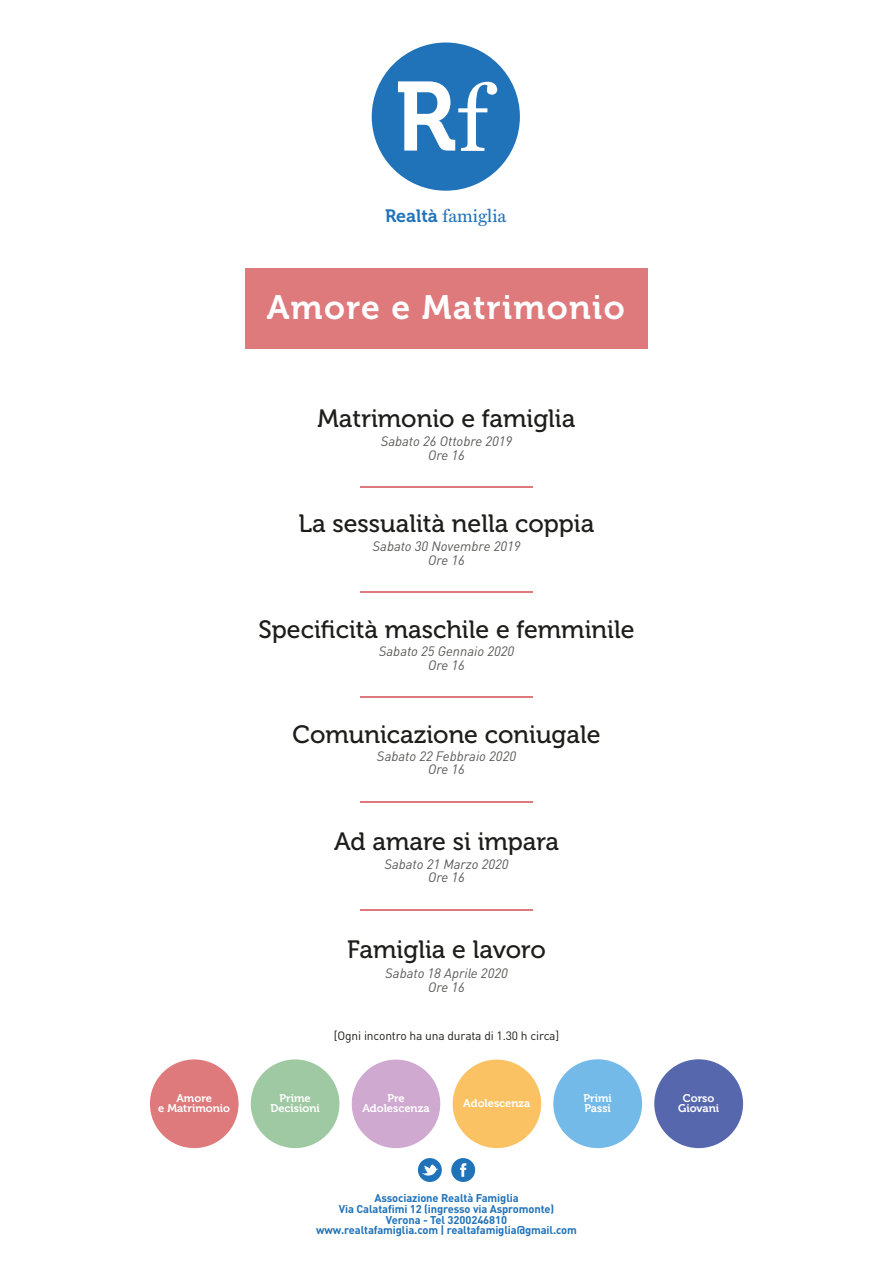
<style>
.page{position:relative;width:893px;height:1263px;background:#fff}
.page>*{position:absolute;margin:0;border:0;box-sizing:border-box;transform-origin:0 0}
.t1{font:97.35px "Museo 700";color:#fff}
.t2{font:33.75px "Museo 700";letter-spacing:.04em;color:#fff}
.t3{font:25.05px "Museo 500";color:#1d1d1b}
.t4{font:17.85px "Miller Text";color:#2072b9}
.t5{font:italic 13.5px/13.5px "DIN Pro";color:#575756;text-align:center}
.t6{font:12px "DIN Pro";letter-spacing:-.01em;color:#1d1d1b}
.t7{font:700 11.1px/10.5px "DIN Pro";letter-spacing:-.01em;color:#2072b9;text-align:center}
.t8{font:11.1px/10.2px "Museo 700";color:#fff;text-align:center}
.s1{font-family:"Miller Text";font-size:92.55px}
.s2{font-family:"Museo 700"}
</style>
<div class="page">
<hr style="left:360px;top:486px;width:173px;height:2px;background:#de797c">
<hr style="left:360px;top:591px;width:173px;height:2px;background:#de797c">
<hr style="left:360px;top:696px;width:173px;height:2px;background:#de797c">
<hr style="left:360px;top:801px;width:173px;height:1px;background:#de797c">
<div style="left:245px;top:268px;width:403px;height:80px;background:#de797c"></div>
<hr style="left:360px;top:909px;width:173px;height:1px;background:#de797c">
<div style="left:372px;top:43px;width:148px;height:148px;background:#2072b9;border-radius:50%"></div>
<div style="left:251px;top:1059px;width:88px;height:89px;background:#9fc9a2;border-radius:50%"></div>
<div style="left:150px;top:1059px;width:89px;height:89px;background:#de797c;border-radius:50%"></div>
<div style="left:453px;top:1059px;width:88px;height:89px;background:#fbc263;border-radius:50%"></div>
<div style="left:352px;top:1059px;width:88px;height:89px;background:#cfa9d0;border-radius:50%"></div>
<div style="left:654px;top:1059px;width:89px;height:89px;background:#5767ae;border-radius:50%"></div>
<div style="left:553px;top:1059px;width:89px;height:89px;background:#73bae8;border-radius:50%"></div>
<svg style="left:418px;top:1158px;width:24px;height:24px"></svg>
<svg style="left:451px;top:1158px;width:24px;height:24px"></svg>
<h1 class="t1" style="left:395px;top:63px;width:94px">R<span class="s1">f</span></h1>
<h3 class="t4" style="left:385px;top:205px;width:123px"><span class="s2">Realtà</span> famiglia</h3>
<h2 class="t2" style="left:267px;top:289px;width:359px">Amore e Matrimonio</h2>
<h3 class="t3" style="left:318px;top:404px;width:259px">Matrimonio e famiglia</h3>
<p class="t5" style="left:381px;top:433px;width:133px">Sabato 26 Ottobre 2019<br>Ore 16</p>
<h3 class="t3" style="left:299px;top:510px;width:297px">La sessualità nella coppia</h3>
<p class="t5" style="left:372px;top:538px;width:149px">Sabato 30 Novembre 2019<br>Ore 16</p>
<h3 class="t3" style="left:258px;top:615px;width:378px">Specificità maschile e femminile</h3>
<p class="t5" style="left:379px;top:643px;width:137px">Sabato 25 Gennaio 2020<br>Ore 16</p>
<h3 class="t3" style="left:293px;top:721px;width:309px">Comunicazione coniugale</h3>
<p class="t5" style="left:377px;top:748px;width:141px">Sabato 22 Febbraio 2020<br>Ore 16</p>
<h3 class="t3" style="left:334px;top:828px;width:226px">Ad amare si impara</h3>
<p class="t5" style="left:384px;top:856px;width:126px">Sabato 21 Marzo 2020<br>Ore 16</p>
<h3 class="t3" style="left:347px;top:936px;width:200px">Famiglia e lavoro</h3>
<p class="t5" style="left:385px;top:965px;width:124px">Sabato 18 Aprile 2020<br>Ore 16</p>
<p class="t6" style="left:334px;top:1028px;width:227px">[Ogni incontro ha una durata di 1.30 h circa]</p>
<p class="t8" style="left:362px;top:1093px;width:69px">Pre<br>Adolescenza</p>
<p class="t8" style="left:678px;top:1093px;width:43px">Corso<br>Giovani</p>
<p class="t8" style="left:158px;top:1093px;width:73px">Amore<br>e Matrimonio</p>
<p class="t8" style="left:463px;top:1098px;width:69px">Adolescenza</p>
<p class="t8" style="left:270px;top:1093px;width:51px">Prime<br>Decisioni</p>
<p class="t8" style="left:583px;top:1093px;width:30px;text-align:left">Primi<br>Passi</p>
<p class="t7" style="left:316px;top:1193px;width:262px">Associazione Realtà Famiglia<br>Via Calatafimi 12 (ingresso via Aspromonte)<br>Verona - Tel 3200246810<br>www.realtafamiglia.com | realtafamiglia@gmail.com</p>
</div>
